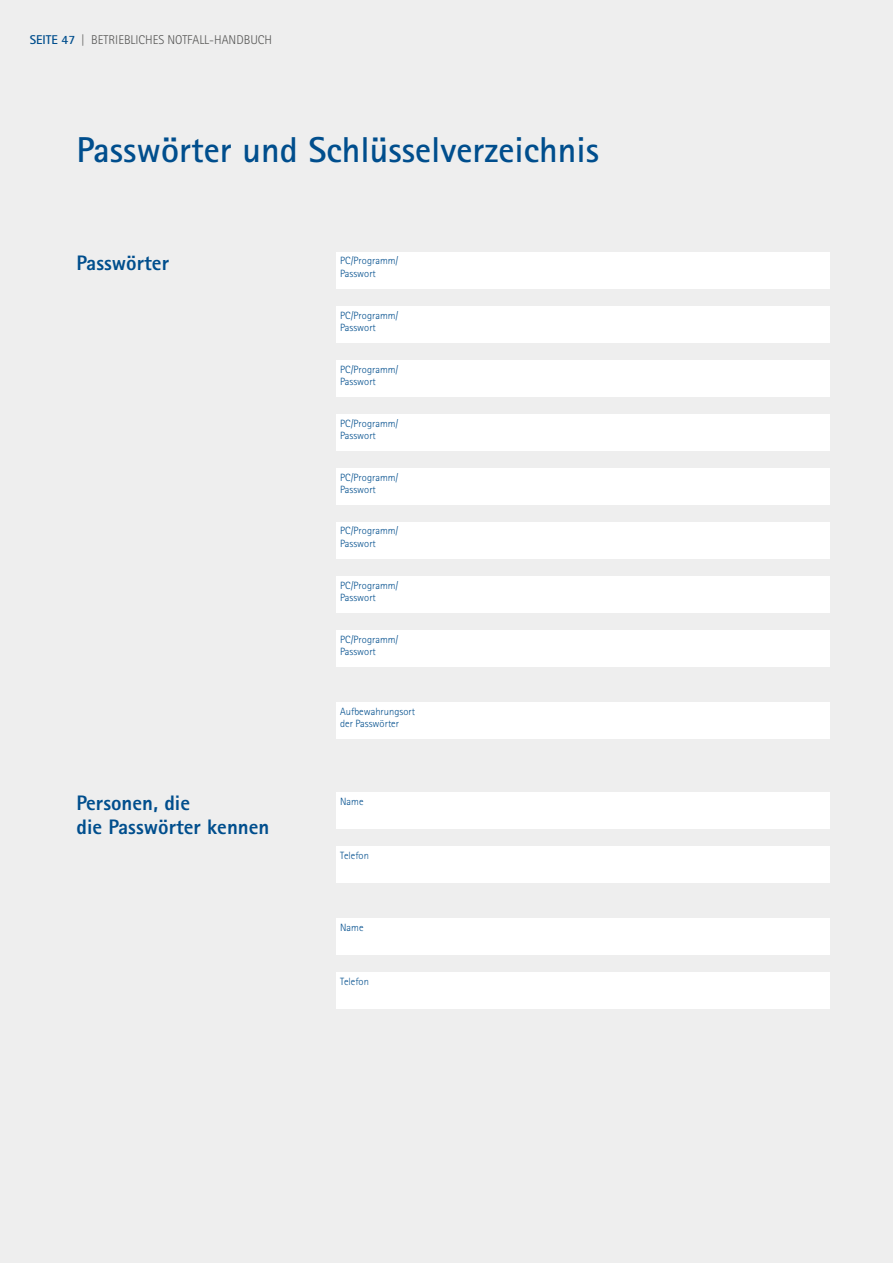
<style>
.page{position:relative;width:893px;height:1263px;background:#eee}
.page>*{position:absolute;margin:0;border:0;box-sizing:border-box;transform-origin:0 0}
.t1{font:700 36px "Rotis Sans Serif";color:#004e8d}
.t2{font:800 21px/24px "Rotis Sans Serif";color:#004e8d}
.t3{font:300 12.75px "Rotis Sans Serif";color:#575756}
.t4{font:300 10.5px/12.6px "Rotis Sans Serif";color:#004e8d}
.s1{font-weight:700;color:#004e8d}
</style>
<div class="page">
<div style="left:336px;top:252px;width:493px;height:36px;background:#fff"></div>
<div style="left:336px;top:306px;width:493px;height:36px;background:#fff"></div>
<div style="left:336px;top:360px;width:493px;height:36px;background:#fff"></div>
<div style="left:336px;top:792px;width:493px;height:36px;background:#fff"></div>
<div style="left:336px;top:918px;width:493px;height:36px;background:#fff"></div>
<div style="left:336px;top:846px;width:493px;height:36px;background:#fff"></div>
<div style="left:336px;top:972px;width:493px;height:36px;background:#fff"></div>
<div style="left:336px;top:414px;width:493px;height:36px;background:#fff"></div>
<div style="left:336px;top:468px;width:493px;height:36px;background:#fff"></div>
<div style="left:336px;top:522px;width:493px;height:36px;background:#fff"></div>
<div style="left:336px;top:576px;width:493px;height:36px;background:#fff"></div>
<div style="left:336px;top:630px;width:493px;height:36px;background:#fff"></div>
<div style="left:336px;top:702px;width:493px;height:36px;background:#fff"></div>
<p class="t3" style="left:30px;top:32px;width:123px"><span class="s1">SEITE 47</span> | Betriebli ches</p>
<p class="t3" style="left:167px;top:32px;width:104px">Notfall-Han dbuch</p>
<h1 class="t1" style="left:77px;top:127px;width:524px">Passwörter und Schlüsselverzeichnis</h1>
<h2 class="t2" style="left:77px;top:251px;width:94px">Passwörter</h2>
<h2 class="t2" style="left:77px;top:791px;width:194px">Personen, die<br>die Passwörter kennen</h2>
<p class="t4" style="left:340px;top:254px;width:60px">PC/Programm/<br>Passwort</p>
<p class="t4" style="left:340px;top:309px;width:60px">PC/Programm/<br>Passwort</p>
<p class="t4" style="left:340px;top:363px;width:60px">PC/Programm/<br>Passwort</p>
<p class="t4" style="left:340px;top:417px;width:60px">PC/Programm/<br>Passwort</p>
<p class="t4" style="left:340px;top:471px;width:60px">PC/Programm/<br>Passwort</p>
<p class="t4" style="left:340px;top:524px;width:60px">PC/Programm/<br>Passwort</p>
<p class="t4" style="left:340px;top:579px;width:60px">PC/Programm/<br>Passwort</p>
<p class="t4" style="left:340px;top:633px;width:60px">PC/Programm/<br>Passwort</p>
<p class="t4" style="left:340px;top:705px;width:76px">Aufbewahrungsort der Passwörter</p>
<p class="t4" style="left:340px;top:795px;width:25px">Name</p>
<p class="t4" style="left:340px;top:849px;width:30px">Telefon</p>
<p class="t4" style="left:340px;top:921px;width:25px">Name</p>
<p class="t4" style="left:340px;top:975px;width:30px">Telefon</p>
</div>
